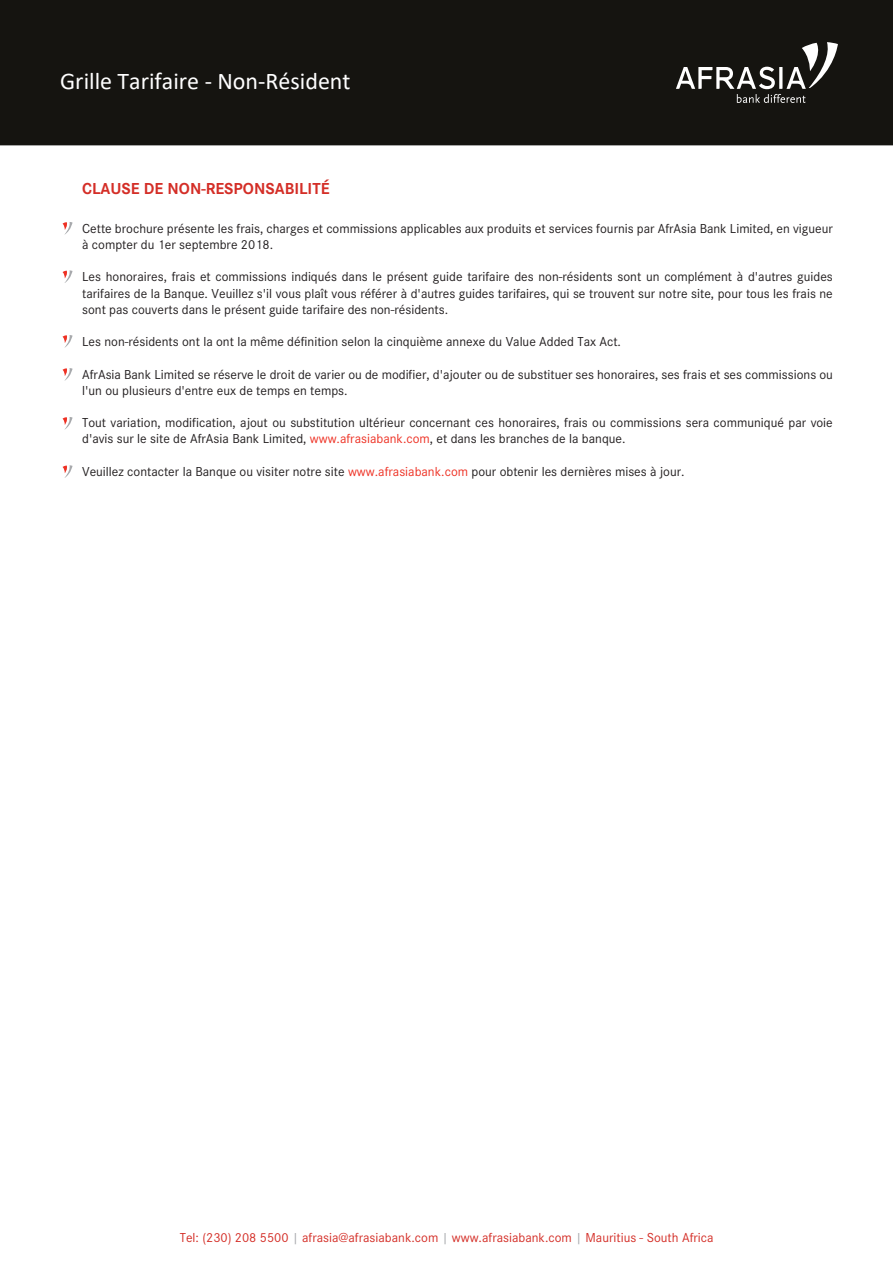
<style>
.page{position:relative;width:893px;height:1263px;background:#fff}
.page>*{position:absolute;margin:0;border:0;box-sizing:border-box;transform-origin:0 0}
.t1{font:24px "Calibri";color:#fff}
.t2{font:700 16.5px "Corporate S";color:#d42e27}
.t3{font:13.5px/16.2px "Corporate S";color:#231f20}
.t4{font:13.5px "Corporate S";color:#d42e27}
.s1{color:#ee3124}
.s2{color:#a6a8ab}
</style>
<div class="page">
<div style="left:0;top:0;width:893px;height:145px;background:#151410"></div>
<svg style="left:676px;top:42px;width:162px;height:61px;background:#3e3d3a"></svg>
<svg style="left:63px;top:222px;width:9px;height:13px"></svg>
<svg style="left:63px;top:270px;width:9px;height:13px"></svg>
<svg style="left:63px;top:335px;width:9px;height:13px"></svg>
<svg style="left:63px;top:368px;width:9px;height:13px"></svg>
<svg style="left:63px;top:417px;width:9px;height:13px"></svg>
<svg style="left:63px;top:465px;width:9px;height:13px"></svg>
<h1 class="t1" style="left:60px;top:65px;width:292px">Grille Tarifaire - Non-Résident</h1>
<p class="t2" style="left:82px;top:179px;width:249px">CLAUSE DE NON-RESPONSABILITÉ</p>
<p class="t3" style="left:82px;top:220px;width:752px">Cette brochure présente les frais, charges et commissions applicables aux produits et services fournis par AfrAsia Bank Limited, en vigueur à compter du 1er septembre 2018.</p>
<p class="t3" style="left:82px;top:269px;width:752px;text-align:justify">Les honoraires, frais et commissions indiqués dans le présent guide tarifaire des non-résidents sont un complément à d'autres guides tarifaires de la Banque. Veuillez s'il vous plaît vous référer à d'autres guides tarifaires, qui se trouvent sur notre site, pour tous les frais ne sont pas couverts dans le présent guide tarifaire des non-résidents.</p>
<p class="t3" style="left:82px;top:334px;width:540px">Les non-résidents ont la ont la même définition selon la cinquième annexe du Value Added Tax Act.</p>
<p class="t3" style="left:82px;top:366px;width:752px">AfrAsia Bank Limited se réserve le droit de varier ou de modifier, d'ajouter ou de substituer ses honoraires, ses frais et ses commissions ou l'un ou plusieurs d'entre eux de temps en temps.</p>
<p class="t3" style="left:82px;top:415px;width:752px">Tout variation, modification, ajout ou substitution ultérieur concernant ces honoraires, frais ou commissions sera communiqué par voie d'avis sur le site de AfrAsia Bank Limited, <span class="s1">www.afrasiabank.com</span>, et dans les branches de la banque .</p>
<p class="t3" style="left:82px;top:463px;width:604px">Veuillez contacter la Banque ou visiter notre site <span class="s1">www.afrasiabank.com</span> pour obtenir les dernières mises à jour.</p>
<p class="t4" style="left:180px;top:1230px;width:535px">Tel: (230) 208 5500 <span class="s2">|</span> afrasia@afrasiabank.com <span class="s2">|</span> www.afrasiabank.com <span class="s2">|</span> Mauritius - South Africa</p>
</div>
